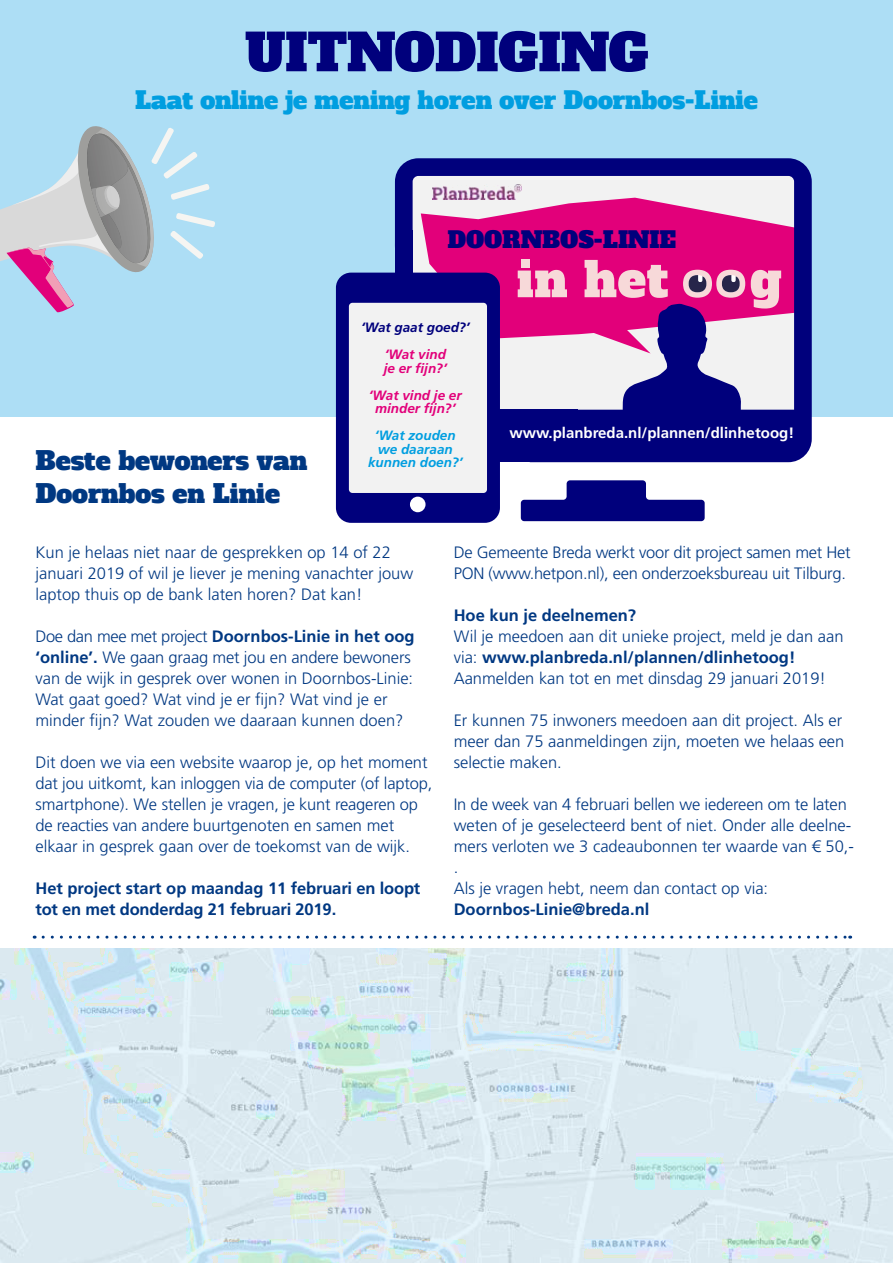
<style>
.page{position:relative;width:893px;height:1263px;background:#fff}
.page>*{position:absolute;margin:0;border:0;box-sizing:border-box;transform-origin:0 0}
.t1{font:51px "Alfa Slab One";letter-spacing:-.005em;color:#00007c}
.t2{font:25.5px/33px "Alfa Slab One";color:#003882}
.t3{font:24px "Alfa Slab One";color:#009ee0}
.t4{font:22.65px "Alfa Slab One";color:#00007c}
.t5{font:300 16.5px/21px "Frutiger LT Std";color:#003882}
.t6{font:700 16.5px/21px "Frutiger LT Std";color:#003882}
.t7{font:700 15px "Frutiger LT Std";color:#fff}
.t8{font:italic 700 13.5px/13.5px "Frutiger LT Std";color:#e2007a}
.t9{font:italic 700 13.5px/13.5px "Frutiger LT Std";color:#009ee0;text-align:center}
.t10{font:italic 700 13.5px "Frutiger LT Std";color:#00007c}
.s1{font-weight:700}
</style>
<div class="page">
<div style="left:0;top:0;width:893px;height:417px;background:#addef5"></div>
<svg style="left:43px;top:936px;width:808px;height:3px"></svg>
<svg style="left:0;top:948px;width:893px;height:315px;background:#d8e8ef"></svg>
<svg style="left:521px;top:480px;width:184px;height:41px"></svg>
<svg style="left:394px;top:158px;width:418px;height:304px;background:#9d50a2"></svg>
<svg style="left:336px;top:273px;width:164px;height:250px"></svg>
<div style="left:391px;top:283px;width:55px;height:12px;background:#00007c"></div>
<div style="left:567px;top:417px;width:56px;height:32px;background:#00007c"></div>
<svg style="left:0;top:126px;width:215px;height:187px"></svg>
<svg style="left:584px;top:260px;width:161px;height:161px;background:#9d5ca6"></svg>
<img style="left:432px;top:184px;width:89px;height:16px">
<h1 class="t1" style="left:244px;top:18px;width:405px">UITNODIGING</h1>
<h3 class="t3" style="left:135px;top:84px;width:624px">Laat online je mening horen over Doornbos-Linie</h3>
<h2 class="t2" style="left:35px;top:445px;width:273px">Beste bewoners van<br>Doornbos en Linie</h2>
<h3 class="t4" style="left:447px;top:225px;width:230px">DOORNBOS-LINIE</h3>
<p class="t10" style="left:361px;top:320px;width:110px">‘Wat gaat goed?’</p>
<p class="t8" style="left:384px;top:348px;width:65px">‘Wat vind je er fijn?’</p>
<p class="t8" style="left:369px;top:388px;width:94px;text-align:center">‘Wat vind je er minder fijn?’</p>
<p class="t9" style="left:368px;top:429px;width:96px">‘Wat zouden we daaraan kunnen doen?’</p>
<p class="t7" style="left:509px;top:424px;width:286px">www.planbreda.nl/plannen/dlinhetoog!</p>
<p class="t5" style="left:35px;top:542px;width:379px">Kun je helaas niet naar de gesprekken op 14 of 22 januari 2019 of wil je liever je mening vanachter jouw laptop thuis op de bank laten horen? Dat kan!</p>
<p class="t5" style="left:35px;top:626px;width:381px">Doe dan mee met project <span class="s1">Doornbos-Linie in het oog ‘online’.</span> We gaan graag met jou en andere bewoners van de wijk in gesprek over wonen in Doornbos-Linie:<br>Wat gaat goed? Wat vind je er fijn? Wat vind je er minder fijn? Wat zouden we daaraan kunnen doen?</p>
<p class="t5" style="left:35px;top:752px;width:399px">Dit doen we via een website waarop je, op het moment dat jou uitkomt, kan inloggen via de computer (of laptop, smartphone). We stellen je vragen, je kunt reageren op de reacties van andere buurtgenoten en samen met elkaar in gesprek gaan over de toekomst van de wijk.</p>
<p class="t6" style="left:35px;top:878px;width:386px">Het project start op maandag 11 februari en loopt tot en met donderdag 21 februari 2019.</p>
<p class="t5" style="left:454px;top:542px;width:398px">De Gemeente Breda werkt voor dit project samen met Het<br>PON (www.hetpon.nl), een onderzoeksbureau uit Tilburg.</p>
<p class="t6" style="left:454px;top:605px;width:184px">Hoe kun je deelnemen?</p>
<p class="t5" style="left:454px;top:626px;width:391px">Wil je meedoen aan dit unieke project, meld je dan aan via: <span class="s1">www.planbreda.nl/plannen/dlinhetoog!<br></span>Aanmelden kan tot en met dinsdag 29 januari 2019!</p>
<p class="t5" style="left:454px;top:710px;width:392px">Er kunnen 75 inwoners meedoen aan dit project. Als er meer dan 75 aanmeldingen zijn, moeten we helaas een selectie maken.</p>
<p class="t5" style="left:454px;top:794px;width:402px">In de week van 4 februari bellen we iedereen om te laten weten of je geselecteerd bent of niet. Onder alle deelne&shy;mers verloten we 3 cadeaubonnen ter waarde van € 50,- .<br>Als je vragen hebt, neem dan contact op via:</p>
<p class="t6" style="left:454px;top:899px;width:197px">Doornbos-Linie@breda.nl</p>
</div>
